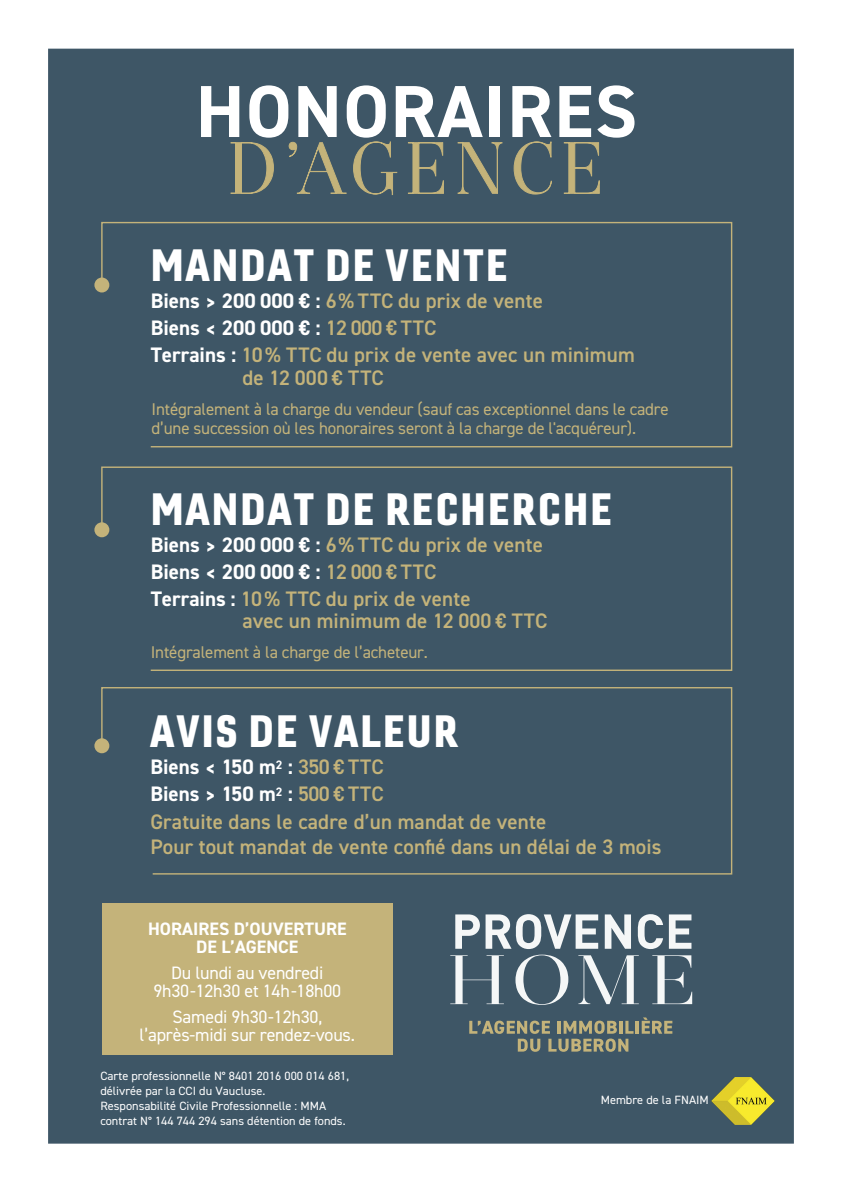
<style>
.page{position:relative;width:842px;height:1191px;background:#fff}
.page>*{position:absolute;margin:0;border:0;box-sizing:border-box;transform-origin:0 0}
.t1{font:700 73.8px "DIN2014";letter-spacing:.02em;color:#fff}
.t2{font:72.4px "Narziss Drops";letter-spacing:.12em;color:#c4b37a}
.t3{font:44px "Gineso Con Bla";letter-spacing:.05em;color:#fff}
.t4{font:600 21px/27px "DIN2014";letter-spacing:.005em;color:#c4b37a}
.t5{font:18px/18px "DIN2014";letter-spacing:-.01em;color:#fff;text-align:center}
.t6{font:700 18px/18px "DIN2014";color:#fff;text-align:center}
.t7{font:17px/19px "DIN2014";letter-spacing:-.01em;color:#c4b37a}
.t8{font:12px/15px "DIN2014";color:#fff}
.s1{font-weight:700;color:#fff}
</style>
<div class="page">
<div style="left:48px;top:48px;width:746px;height:1096px;background:#3e5666"></div>
<svg style="left:230px;top:142px;width:44px;height:52px;background:#4f6168"></svg>
<svg style="left:288px;top:142px;width:59px;height:52px;background:#4a5e67"></svg>
<svg style="left:353px;top:141px;width:44px;height:54px;background:#4d6068"></svg>
<svg style="left:408px;top:142px;width:36px;height:52px;background:#536469"></svg>
<svg style="left:457px;top:141px;width:46px;height:53px;background:#4e6168"></svg>
<svg style="left:513px;top:141px;width:39px;height:54px;background:#4c5f68"></svg>
<svg style="left:563px;top:142px;width:37px;height:52px;background:#536469"></svg>
<div style="left:100px;top:221px;width:633px;height:227px;background:#3e5666"></div>
<div style="left:94px;top:277px;width:15px;height:15px;background:#c4b37a;border-radius:50%"></div>
<div style="left:102px;top:903px;width:291px;height:151px;background:#c4b37a"></div>
<div style="left:100px;top:686px;width:633px;height:189px;background:#3e5666"></div>
<div style="left:94px;top:738px;width:15px;height:15px;background:#c4b37a;border-radius:50%"></div>
<div style="left:100px;top:466px;width:633px;height:205px;background:#3e5666"></div>
<div style="left:94px;top:522px;width:15px;height:15px;background:#c4b37a;border-radius:50%"></div>
<img style="left:712px;top:1077px;width:63px;height:47px">
<svg style="left:450px;top:914px;width:242px;height:91px"></svg>
<svg style="left:469px;top:1017px;width:203px;height:34px;background:#67726c"></svg>
<h1 class="t1" style="left:196px;top:62px;width:443px">HONORAIRES</h1>
<h2 class="t2" style="left:229px;top:125px;width:376px">D’AGENCE</h2>
<h3 class="t3" style="left:151px;top:236px;width:358px">MANDAT DE VENTE</h3>
<p class="t4" style="left:151px;top:286px;width:485px"><span class="s1">Biens &gt; 200 000 € :</span> 6% TTC du prix de vente<br><span class="s1">Biens &lt; 200 000 € :</span> 12 000 € TTC<br><span class="s1">Terrains :</span> 10% TTC du prix de vente avec un minimum</p>
<p class="t4" style="left:242px;top:363px;width:143px">de 12 000 € TTC</p>
<p class="t7" style="left:152px;top:400px;width:519px">Intégralement à la charge du vendeur (sauf cas exceptionnel dans le cadre d’une succession où les honoraires seront à la charge de l'acquéreur).</p>
<h3 class="t3" style="left:151px;top:480px;width:463px">MANDAT DE RECHERCHE</h3>
<p class="t4" style="left:151px;top:531px;width:394px"><span class="s1">Biens &gt; 200 000 € :</span> 6% TTC du prix de vente<br><span class="s1">Biens &lt; 200 000 € :</span> 12 000 € TTC<br><span class="s1">Terrains :</span> 10% TTC du prix de vente</p>
<p class="t4" style="left:242px;top:607px;width:306px">avec un minimum de 12 000 € TTC</p>
<p class="t7" style="left:151px;top:642px;width:279px">Intégralement à la charge de l’acheteur.</p>
<h3 class="t3" style="left:150px;top:702px;width:309px">AVIS DE VALEUR</h3>
<p class="t4" style="left:150px;top:752px;width:397px;line-height:27.5px"><span class="s1">Biens &lt; 150 m</span><sup>2</sup> <span class="s1">:</span> 350 € TTC<br><span class="s1">Biens &gt; 150 m</span><sup>2</sup> <span class="s1">:</span> 500 € TTC<br>Gratuite dans le cadre d’un mandat de vente</p>
<p class="t4" style="left:150px;top:832px;width:513px">Pour tout mandat de vente confié dans un délai de 3 mois</p>
<p class="t6" style="left:148px;top:919px;width:200px">HORAIRES D’OUVERTURE<br>DE L’AGENCE</p>
<p class="t5" style="left:153px;top:963px;width:189px">Du lundi au vendredi<br>9h30-12h30 et 14h-18h00</p>
<p class="t5" style="left:140px;top:1007px;width:217px">Samedi 9h30-12h30, l’après-midi sur rendez-vous.</p>
<p class="t8" style="left:100px;top:1067px;width:250px">Carte professionnelle N° 8401 2016 000 014 681, délivrée par la CCI du Vaucluse.<br>Responsabilité Civile Professionnelle : MMA contrat N° 144 744 294 sans détention de fonds.</p>
<p class="t8" style="left:601px;top:1092px;width:110px">Membre de la FNAIM</p>
</div>
